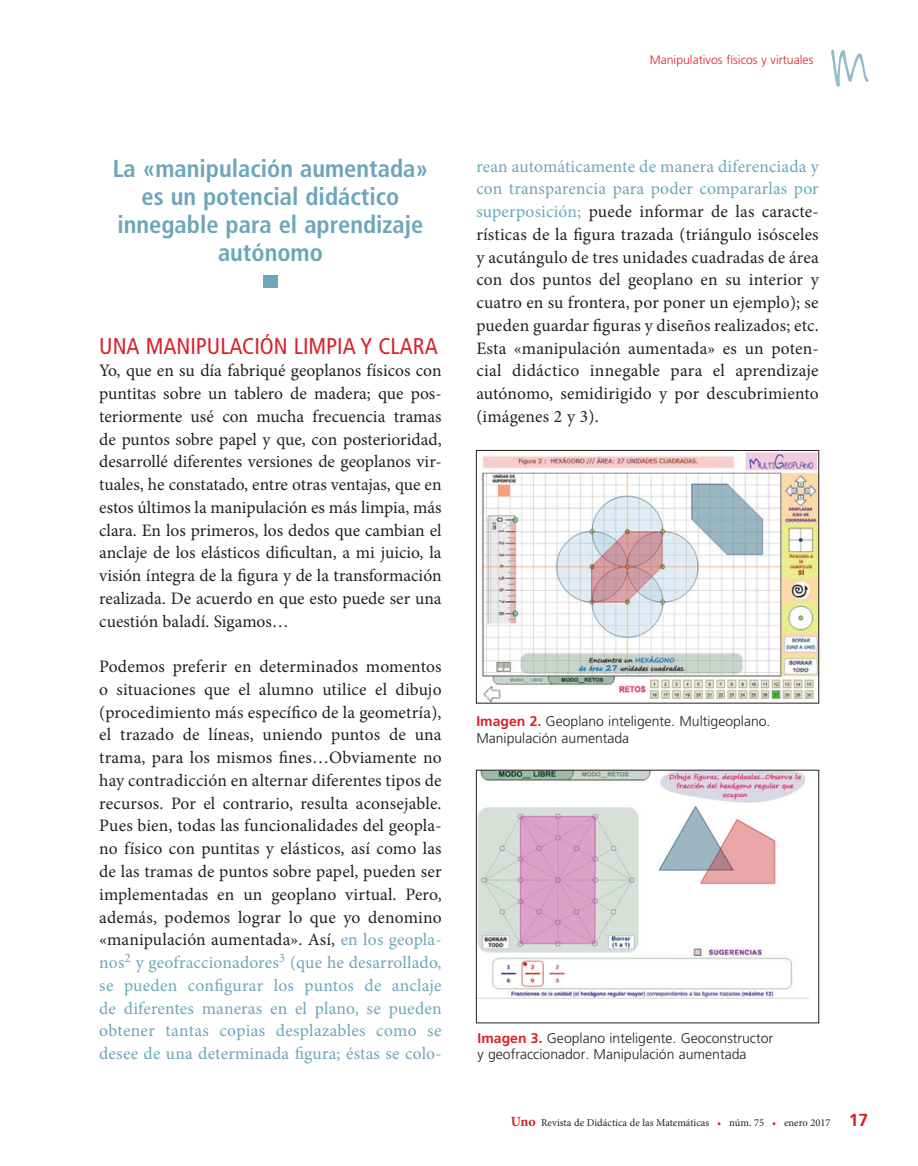
<style>
.page{position:relative;width:918px;height:1166px;background:#fff}
.page>*{position:absolute;margin:0;border:0;box-sizing:border-box;transform-origin:0 0}
.t1{font:700 condensed 42px "Minion Pro";color:#6ca6ba;scale:1.2 1}
.t2{font:700 condensed 24.5px/28px "Frutiger LT Std";color:#6ca6ba;text-align:center}
.t3{font:condensed 22.75px "Frutiger LT Std";color:#d92128}
.t4{font:17.5px/22.8px "Minion Pro";letter-spacing:.005em;color:#231f20;text-align:justify}
.t5{font:300 14px/16.8px "Frutiger LT Std";color:#231f20}
.t6{font:300 12.25px "Frutiger LT Std";color:#d92128}
.t7{font:10.5px "Minion Pro";color:#231f20}
.s1{color:#6ca6ba}
.s2{font-weight:700;color:#d92128}
.s3{font-weight:700;font-size:14px;color:#d92128}
.s4{color:#d92128}
.s5{font-family:"Frutiger LT Std";font-weight:700;font-size:17.5px;color:#d92128}
</style>
<div class="page">
<svg style="left:831px;top:50px;width:37px;height:37px"></svg>
<img style="left:481px;top:452px;width:336px;height:249px">
<div style="left:476px;top:450px;width:343px;height:253px;border:1px solid #231f20"></div>
<img style="left:478px;top:772px;width:330px;height:226px">
<div style="left:476px;top:770px;width:343px;height:253px;border:1px solid #231f20"></div>
<p class="t6" style="left:650px;top:53px;width:165px">Manipulativos físicos y virtuales</p>
<h2 class="t2" style="left:113px;top:155px;width:317px">La «manipulación aumentada» es un potencial didáctico innegable para el aprendizaje autónomo</h2>
<h1 class="t1" style="left:260px;top:250px;width:19px">■</h1>
<h3 class="t3" style="left:99px;top:332px;width:340px">UNA MANIPULACIÓN LIMPIA Y CLARA</h3>
<p class="t4" style="left:99px;top:359px;width:344px">Yo, que en su día fabriqué geoplanos físicos con puntitas sobre un tablero de madera; que pos&shy;teriormente usé con mucha frecuencia tramas de puntos sobre papel y que, con posterioridad, desarrollé diferentes versiones de geoplanos vir&shy;tuales, he constatado, entre otras ventajas, que en estos últimos la manipulación es más limpia, más clara. En los primeros, los dedos que cambian el anclaje de los elásticos dificultan, a mi juicio, la visión íntegra de la figura y de la transformación realizada. De acuerdo en que esto puede ser una cuestión baladí. Sigamos…</p>
<p class="t4" style="left:99px;top:655px;width:344px">Podemos preferir en determinados momentos o situaciones que el alumno utilice el dibujo (procedimiento más específico de la geometría), el trazado de líneas, uniendo puntos de una trama, para los mismos fines…Obviamente no hay contradicción en alternar diferentes tipos de recursos. Por el contrario, resulta aconsejable.<br>Pues bien, todas las funcionalidades del geopla&shy;no físico con puntitas y elásticos, así como las de las tramas de puntos sobre papel, pueden ser implementadas en un geoplano virtual. Pero, además, podemos lograr lo que yo denomino «manipulación aumentada». Así, <span class="s1">en los geopla&shy;nos</span><sup>2</sup> <span class="s1">y geofraccionadores</span><sup>3</sup> <span class="s1">(que he desarrollado, se pueden configurar los puntos de anclaje de diferentes maneras en el plano, se pueden obtener tantas copias desplazables como se desee de una determinada figura; éstas se colo-</span></p>
<p class="t4" style="left:476px;top:155px;width:344px"><span class="s1">rean automáticamente de manera diferenciada y con transparencia para poder compararlas por superposición;</span> puede informar de las caracte&shy;rísticas de la figura trazada (triángulo isósceles y acutángulo de tres unidades cuadradas de área con dos puntos del geoplano en su interior y cuatro en su frontera, por poner un ejemplo); se pueden guardar figuras y diseños realizados; etc.<br>Esta «manipulación aumentada» es un poten&shy;cial didáctico innegable para el aprendizaje autónomo, semidirigido y por descubrimiento (imágenes 2 y 3).</p>
<p class="t5" style="left:476px;top:713px;width:296px"><span class="s2">Imagen 2.</span> Geoplano inteligente. Multigeoplano.<br>Manipulación aumentada</p>
<p class="t5" style="left:477px;top:1029px;width:297px"><span class="s2">Imagen 3.</span> Geoplano inteligente. Geoconstructor y geofraccionador. Manipulación aumentada</p>
<p class="t7" style="left:511px;top:1116px;width:359px"><span class="s3">Uno</span> Revista de Didáctica de las Matemáticas <span class="s4">•</span> núm. 75 <span class="s4">•</span> enero 2017 <span class="s5">17</span></p>
</div>
